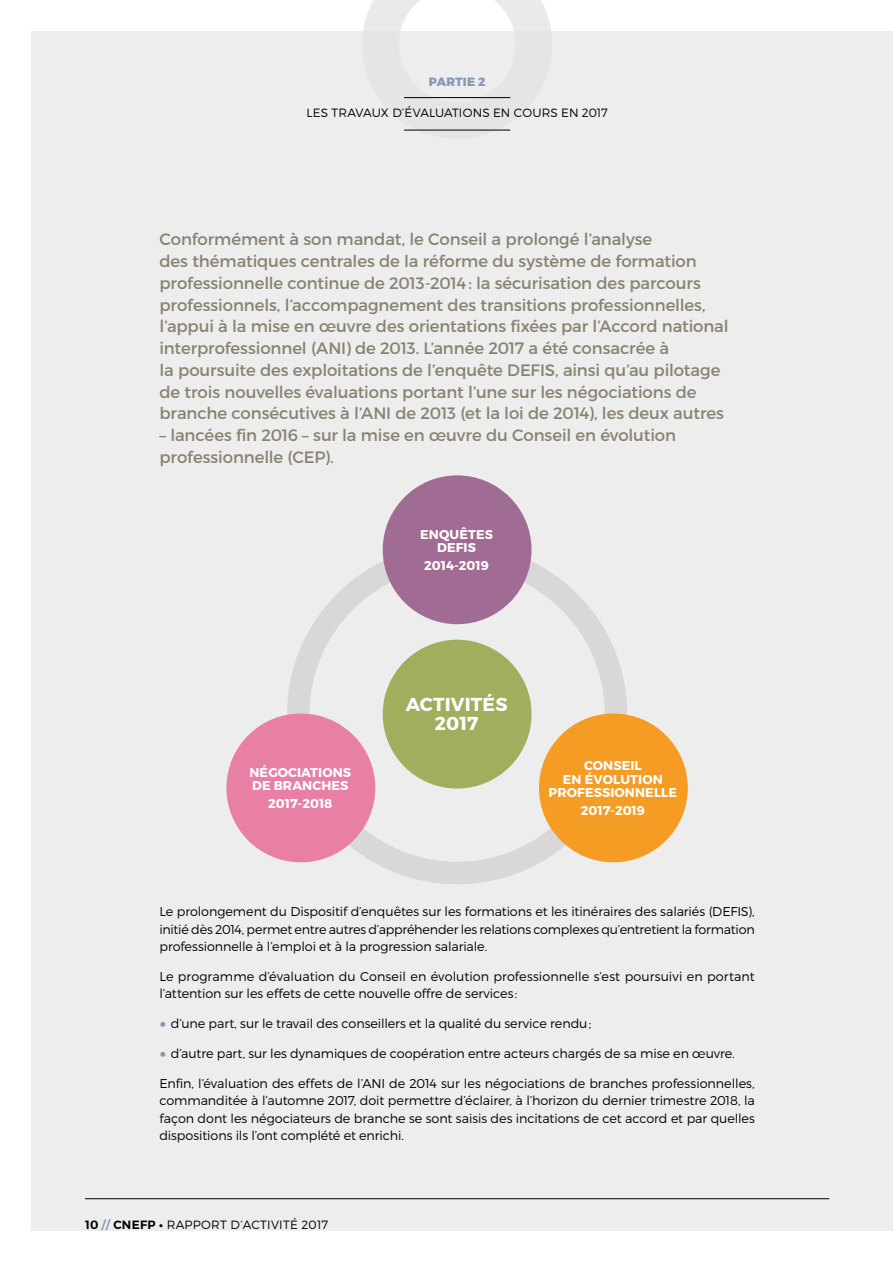
<style>
.page{position:relative;width:893px;height:1263px;background:#fff}
.page>*{position:absolute;margin:0;border:0;box-sizing:border-box;transform-origin:0 0}
.t1{font:700 18.75px/18.8px "Montserrat";letter-spacing:.01em;color:#fff;text-align:center}
.t2{font:16.5px/21.8px "Montserrat";letter-spacing:-.005em;color:#878271}
.t3{font:300 12.75px/17.2px "Montserrat";letter-spacing:-.01em;color:#000;text-align:justify}
.t4{font:300 12.75px/17.2px "Montserrat";letter-spacing:.01em;color:#000}
.t5{font:700 12.75px/17.7px "Montserrat";color:#fff}
.t6{font:300 12px "Montserrat";letter-spacing:.015em;color:#000}
.t7{font:800 12px "Montserrat";letter-spacing:.02em;color:#829bb6}
.s1{color:#829bb6}
.s2{font-weight:600}
.s3{font-weight:600;color:#829bb6}
.s4{font-weight:700}
</style>
<div class="page">
<div style="left:32px;top:32px;width:861px;height:1199px;background:#ededed"></div>
<div style="left:287px;top:544px;width:340px;height:340px;border:22px solid #e3e3e3;border-radius:50%"></div>
<div style="left:383px;top:475px;width:148px;height:149px;background:#a16c94;border-radius:50%"></div>
<div style="left:383px;top:640px;width:148px;height:148px;background:#a1ae5d;border-radius:50%"></div>
<div style="left:226px;top:713px;width:149px;height:149px;background:#e780a4;border-radius:50%"></div>
<div style="left:539px;top:713px;width:149px;height:149px;background:#f59c24;border-radius:50%"></div>
<svg style="left:362px;top:0;width:190px;height:131px"></svg>
<hr style="left:85px;top:1198px;width:744px;height:1px;background:#000">
<hr style="left:404px;top:97px;width:106px;height:1px;background:#000">
<hr style="left:404px;top:130px;width:106px;height:1px;background:#000">
<p class="t7" style="left:429px;top:74px;width:58px">PARTIE 2</p>
<p class="t6" style="left:307px;top:105px;width:303px">Les travaux d’évaluations en cours en 2017</p>
<p class="t2" style="left:159px;top:229px;width:571px">Conformément à son mandat, le Conseil a prolongé l’analyse<br>des thématiques centrales de la réforme du système de formation professionnelle continue de 2013-2014: la sécurisation des parcours professionnels, l’accompagnement des transitions professionnelles, l’appui à la mise en œuvre des orientations fixées par l’Accord national interprofessionnel (ANI) de 2013. L’année 2017 a été consacrée à<br>la poursuite des exploitations de l’enquête DEFIS, ainsi qu’au pilotage de trois nouvelles évaluations portant l’une sur les négociations de branche consécutives à l’ANI de 2013 (et la loi de 2014), les deux autres</p>
<p class="t2" style="left:159px;top:424px;width:518px">– lancées fin 2016 – sur la mise en œuvre du Conseil en évolution professionnelle (CEP).</p>
<p class="t5" style="left:420px;top:525px;width:11px">ENQU</p>
<p class="t5" style="left:459px;top:525px;width:18px">ÊTES</p>
<p class="t5" style="left:424px;top:539px;width:66px;text-indent:13px">DEFIS<br>2014-2019</p>
<p class="t5" style="left:249px;top:763px;width:11px">NÉGO</p>
<p class="t5" style="left:288px;top:763px;width:18px">CIATIONS</p>
<p class="t5" style="left:252px;top:777px;width:32px">DE BRAN</p>
<p class="t5" style="left:268px;top:777px;width:66px;text-align:right">CHES<br>2017-2018</p>
<h1 class="t1" style="left:406px;top:695px;width:103px">ACTIVITÉS<br>2017</h1>
<p class="t5" style="left:584px;top:757px;width:18px">CONSEI</p>
<p class="t5" style="left:635px;top:757px;width:9px">L</p>
<p class="t5" style="left:563px;top:770px;width:32px">EN ÉVO</p>
<p class="t5" style="left:613px;top:770px;width:17px">LUTION</p>
<p class="t5" style="left:549px;top:784px;width:10px">PROFESSIONNE</p>
<p class="t5" style="left:654px;top:784px;width:23px">LLE</p>
<p class="t5" style="left:581px;top:801px;width:66px">2017-2019</p>
<p class="t3" style="left:159px;top:903px;width:597px">Le prolongement du Dispositif d’enquêtes sur les formations et les itinéraires des salariés (DEFIS), initié dès 2014, permet entre autres d’appréhender les relations complexes qu’entretient la formation professionnelle à l’emploi et à la progression salariale.</p>
<p class="t4" style="left:159px;top:967px;width:597px">Le programme d’évaluation du Conseil en évolution professionnelle s’est poursuivi en portant l’attention sur les effets de cette nouvelle offre de services:</p>
<p class="t3" style="left:166px;top:1015px;width:426px"><span class="s1">y</span> d’une part, sur le travail des conseillers et la qualité du service rendu;</p>
<p class="t3" style="left:166px;top:1045px;width:570px"><span class="s1">y</span> d’autre part, sur les dynamiques de coopération entre acteurs chargés de sa mise en œuvre.</p>
<p class="t3" style="left:159px;top:1075px;width:212px">Enfin, l’évaluation des effets de l’ANI</p>
<p class="t3" style="left:159px;top:1075px;width:597px;text-indent:230px">de 2014 sur les négociations de branches professionnelles, commanditée à l’automne 2017, doit permettre d’éclairer, à l’horizon du dernier trimestre 2018, la façon dont les négociateurs de branche se sont saisis des incitations de cet accord et par quelles dispositions ils l’ont complété et enrichi.</p>
<p class="t6" style="left:85px;top:1217px;width:245px"><span class="s2">10</span> <span class="s3">//</span> <span class="s2">CNEFP</span> <span class="s4">•</span> rapport d’activité 2017</p>
</div>
